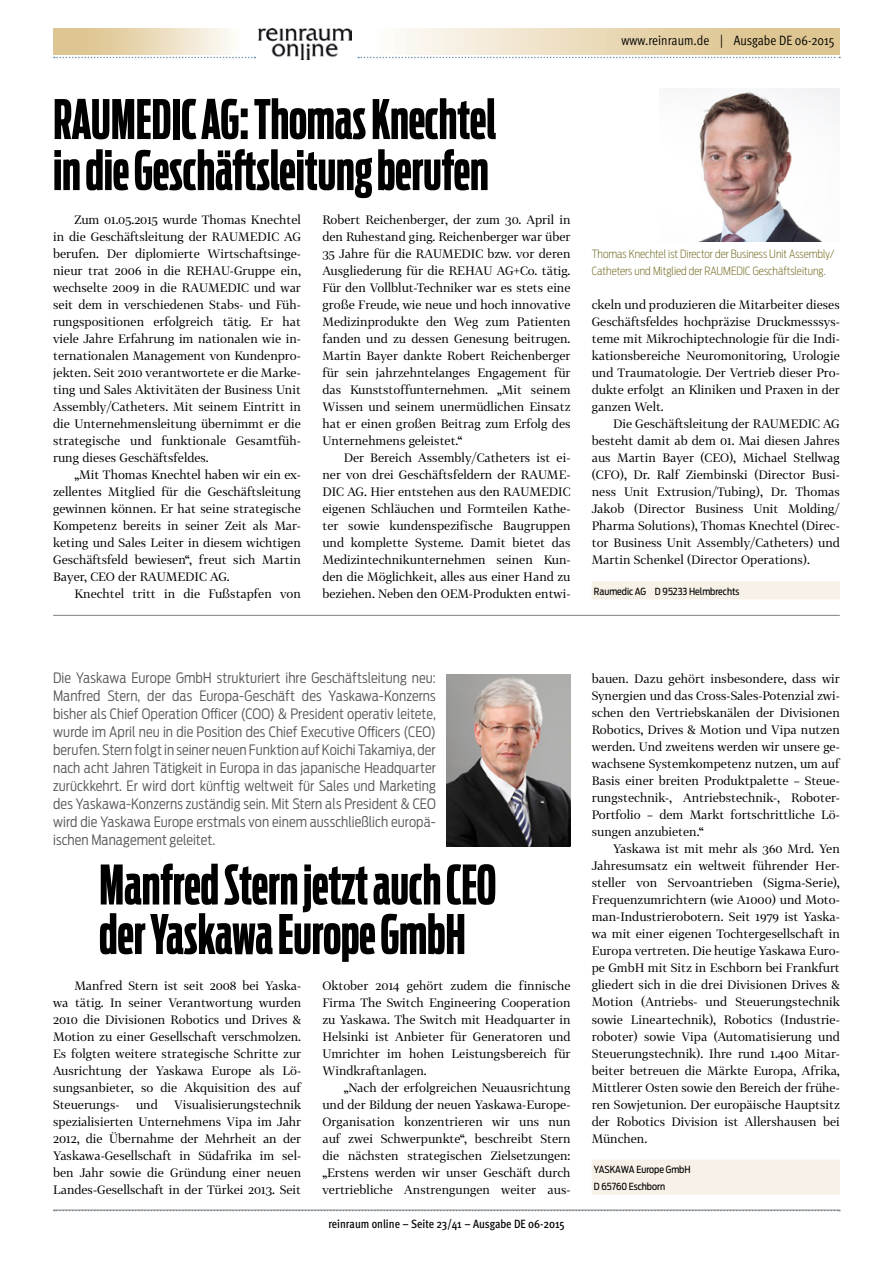
<style>
.page{position:relative;width:893px;height:1263px;background:#fff}
.page>*{position:absolute;margin:0;border:0;box-sizing:border-box;transform-origin:0 0}
.t1{font:700 54px/51px "Antenna Comp";color:#000}
.t2{font:300 14.25px/18px "Antenna Cond";letter-spacing:.005em;color:#57585b;text-align:justify}
.t3{font:13.5px "Meta OT Cond Norm";color:#000}
.t4{font:12px/17px "Tabac G2";color:#000;text-align:justify}
.t5{font:500 condensed 12px "Meta OT";color:#000}
.t6{font:200 11.25px/17px "Antenna Cond";color:#6b6114}
.t7{font:9.75px/17px "Antenna Cond";color:#000}
</style>
<div class="page">
<svg style="left:358px;top:57px;width:482px;height:1px"></svg>
<svg style="left:54px;top:57px;width:201px;height:1px"></svg>
<img style="left:258px;top:29px;width:94px;height:31px">
<div style="left:592px;top:581px;width:248px;height:18px;background:#f7f1e7"></div>
<img style="left:699px;top:88px;width:141px;height:153px">
<hr style="left:53px;top:615px;width:787px;height:1px;background:#7f7f7f">
<div style="left:592px;top:1160px;width:248px;height:18px;background:#f7f1e7"></div>
<div style="left:592px;top:1177px;width:248px;height:18px;background:#f7f1e7"></div>
<img style="left:446px;top:675px;width:124px;height:171px">
<hr style="left:53px;top:1210px;width:787px;height:1px;background:#7f7f7f">
<h1 class="t1" style="left:53px;top:94px;width:445px">RAUMEDIC AG: Thomas Knechtel in die Geschäftsleitung berufen</h1>
<p class="t4" style="left:53px;top:211px;width:249px;text-indent:21px">Zum 01.05.2015 wurde Thomas Knechtel in die Geschäftsleitung der RAUMEDIC AG berufen. Der diplomierte Wirtschaftsinge&shy;nieur trat 2006 in die REHAU-Gruppe ein, wechselte 2009 in die RAUMEDIC und war seit dem in verschiedenen Stabs- und Füh&shy;rungspositionen erfolgreich tätig. Er hat viele Jahre Erfahrung im nationalen wie in&shy;ternationalen Management von Kundenpro&shy;jekten. Seit 2010 verantwortete er die Marke&shy;ting und Sales Aktivitäten der Business Unit Assembly/Catheters. Mit seinem Eintritt in die Unternehmensleitung übernimmt er die strategische und funktionale Gesamtfüh&shy;rung dieses Geschäftsfeldes.</p>
<p class="t4" style="left:53px;top:466px;width:249px;text-indent:21px">„Mit Thomas Knechtel haben wir ein ex&shy;zellentes Mitglied für die Geschäftsleitung gewinnen können. Er hat seine strategische Kompetenz bereits in seiner Zeit als Mar&shy;keting und Sales Leiter in diesem wichtigen Geschäftsfeld bewiesen“, freut sich Martin Bayer, CEO der RAUMEDIC AG.</p>
<p class="t4" style="left:74px;top:585px;width:228px">Knechtel tritt in die Fußstapfen von</p>
<p class="t4" style="left:322px;top:211px;width:250px">Robert Reichenberger, der zum 30. April in den Ruhestand ging. Reichenberger war über 35 Jahre für die RAUMEDIC bzw. vor deren Ausgliederung für die REHAU AG+Co. tätig.<br>Für den Vollblut-Techniker war es stets eine große Freude, wie neue und hoch innovative Medizinprodukte den Weg zum Patienten fanden und zu dessen Genesung beitrugen.<br>Martin Bayer dankte Robert Reichenberger für sein jahrzehntelanges Engagement für das Kunststoffunternehmen. „Mit seinem Wissen und seinem unermüdlichen Einsatz hat er einen großen Beitrag zum Erfolg des Unternehmens geleistet.“</p>
<p class="t4" style="left:322px;top:449px;width:250px;text-indent:21px">Der Bereich Assembly/Catheters ist ei&shy;ner von drei Geschäftsfeldern der RAUME-DIC AG. Hier entstehen aus den RAUMEDIC eigenen Schläuchen und Formteilen Kathe&shy;ter sowie kundenspezifische Baugruppen und komplette Systeme. Damit bietet das Medizintechnikunternehmen seinen Kun&shy;den die Möglichkeit, alles aus einer Hand zu beziehen. Neben den OEM-Produkten entwi-</p>
<p class="t3" style="left:621px;top:32px;width:215px">www.reinraum.de | Ausgabe DE 06-2015</p>
<p class="t6" style="left:592px;top:246px;width:244px">Thomas Knechtel ist Director der Business Unit Assembly/<br>Catheters und Mitglied der RAUMEDIC Geschäftsleitung.</p>
<p class="t4" style="left:592px;top:296px;width:250px">ckeln und produzieren die Mitarbeiter dieses Geschäftsfeldes hochpräzise Druckmesssys&shy;teme mit Mikrochiptechnologie für die Indi&shy;kationsbereiche Neuromonitoring, Urologie und Traumatologie. Der Vertrieb dieser Pro&shy;dukte erfolgt an Kliniken und Praxen in der ganzen Welt.</p>
<p class="t4" style="left:592px;top:415px;width:250px;text-indent:21px">Die Geschäftsleitung der RAUMEDIC AG besteht damit ab dem 01. Mai diesen Jahres aus Martin Bayer (CEO), Michael Stellwag (CFO), Dr. Ralf Ziembinski (Director Busi&shy;ness Unit Extrusion/Tubing), Dr. Thomas Jakob (Director Business Unit Molding/ Pharma Solutions), Thomas Knechtel (Direc&shy;tor Business Unit Assembly/Catheters) und Martin Schenkel (Director Operations).</p>
<p class="t7" style="left:594px;top:583px;width:147px">Raumedic AG D 95233 Helmbrechts</p>
<p class="t2" style="left:53px;top:669px;width:384px">Die Yaskawa Europe GmbH strukturiert ihre Geschäftsleitung neu:<br>Manfred Stern, der das Europa-Geschäft des Yaskawa-Konzerns bisher als Chief Operation Officer (COO) &amp; President operativ leitete, wurde im April neu in die Position des Chief Executive Officers (CEO) berufen. Stern folgt in seiner neuen Funktion auf Koichi Takamiya, der nach acht Jahren Tätigkeit in Europa in das japanische Headquarter zurückkehrt. Er wird dort künftig weltweit für Sales und Marketing des Yaskawa-Konzerns zuständig sein. Mit Stern als President &amp; CEO wird die Yaskawa Europe erstmals von einem ausschließlich europä&shy;ischen Management geleitet.</p>
<h1 class="t1" style="left:99px;top:861px;width:398px;line-height:49.5px">Manfred Stern jetzt auch CEO der Yaskawa Europe GmbH</h1>
<p class="t4" style="left:53px;top:976px;width:250px;text-indent:21px">Manfred Stern ist seit 2008 bei Yaska&shy;wa tätig. In seiner Verantwortung wurden 2010 die Divisionen Robotics und Drives &amp; Motion zu einer Gesellschaft verschmolzen.<br>Es folgten weitere strategische Schritte zur Ausrichtung der Yaskawa Europe als Lö&shy;sungsanbieter, so die Akquisition des auf Steuerungs-</p>
<p class="t4" style="left:322px;top:976px;width:250px">Oktober 2014 gehört zudem die finnische Firma The Switch Engineering Cooperation zu Yaskawa. The Switch mit Headquarter in Helsinki ist Anbieter für Generatoren und Umrichter im hohen Leistungsbereich für Windkraftanlagen.</p>
<p class="t4" style="left:322px;top:1078px;width:250px;text-indent:21px">„Nach der erfolgreichen Neuausrichtung und der Bildung der neuen Yaskawa-Europe-Organisation konzentrieren wir uns nun auf zwei Schwerpunkte“, beschreibt Stern die nächsten strategischen Zielsetzungen: „Erstens werden wir unser Geschäft durch vertriebliche Anstrengungen weiter aus-</p>
<p class="t4" style="left:53px;top:1095px;width:250px;text-indent:121px">Visualisierungstechnik spezialisierten Unternehmens Vipa im Jahr 2012, die Übernahme der Mehrheit an der Yaskawa-Gesellschaft in Südafrika im sel&shy;ben Jahr sowie die Gründung einer neuen Landes-Gesellschaft in der Türkei 2013. Seit</p>
<p class="t4" style="left:136px;top:1095px;width:23px">und</p>
<p class="t5" style="left:328px;top:1216px;width:238px">reinraum online – Seite 23/41 – Ausgabe DE 06-2015</p>
<p class="t4" style="left:592px;top:670px;width:250px">bauen. Dazu gehört insbesondere, dass wir Synergien und das Cross-Sales-Potenzial zwi&shy;schen den Vertriebskanälen der Divisionen Robotics, Drives &amp; Motion und Vipa nutzen werden. Und zweitens werden wir unsere ge&shy;wachsene Systemkompetenz nutzen, um auf Basis einer breiten Produktpalette – Steue&shy;rungstechnik-, Antriebstechnik-, Roboter-Portfolio – dem Markt fortschrittliche Lö&shy;sungen anzubieten.“</p>
<p class="t4" style="left:592px;top:840px;width:250px;text-indent:21px">Yaskawa ist mit mehr als 360 Mrd. Yen Jahresumsatz ein weltweit führender Her&shy;steller von Servoantrieben (Sigma-Serie), Frequenzumrichtern (wie A1000) und Moto&shy;man-Industrierobotern. Seit 1979 ist Yaska&shy;wa mit einer eigenen Tochtergesellschaft in Europa vertreten. Die heutige Yaskawa Euro&shy;pe GmbH mit Sitz in Eschborn bei Frankfurt gliedert sich in die drei Divisionen Drives &amp; Motion (Antriebs- und Steuerungstechnik sowie Lineartechnik), Robotics (Industrie&shy;roboter) sowie Vipa (Automatisierung und Steuerungstechnik). Ihre rund 1.400 Mitar&shy;beiter betreuen die Märkte Europa, Afrika, Mittlerer Osten sowie den Bereich der frühe&shy;ren Sowjetunion. Der europäische Hauptsitz der Robotics Division ist Allershausen bei München.</p>
<p class="t7" style="left:594px;top:1161px;width:98px">YASKAWA Europe GmbH<br>D 65760 Eschborn</p>
</div>
